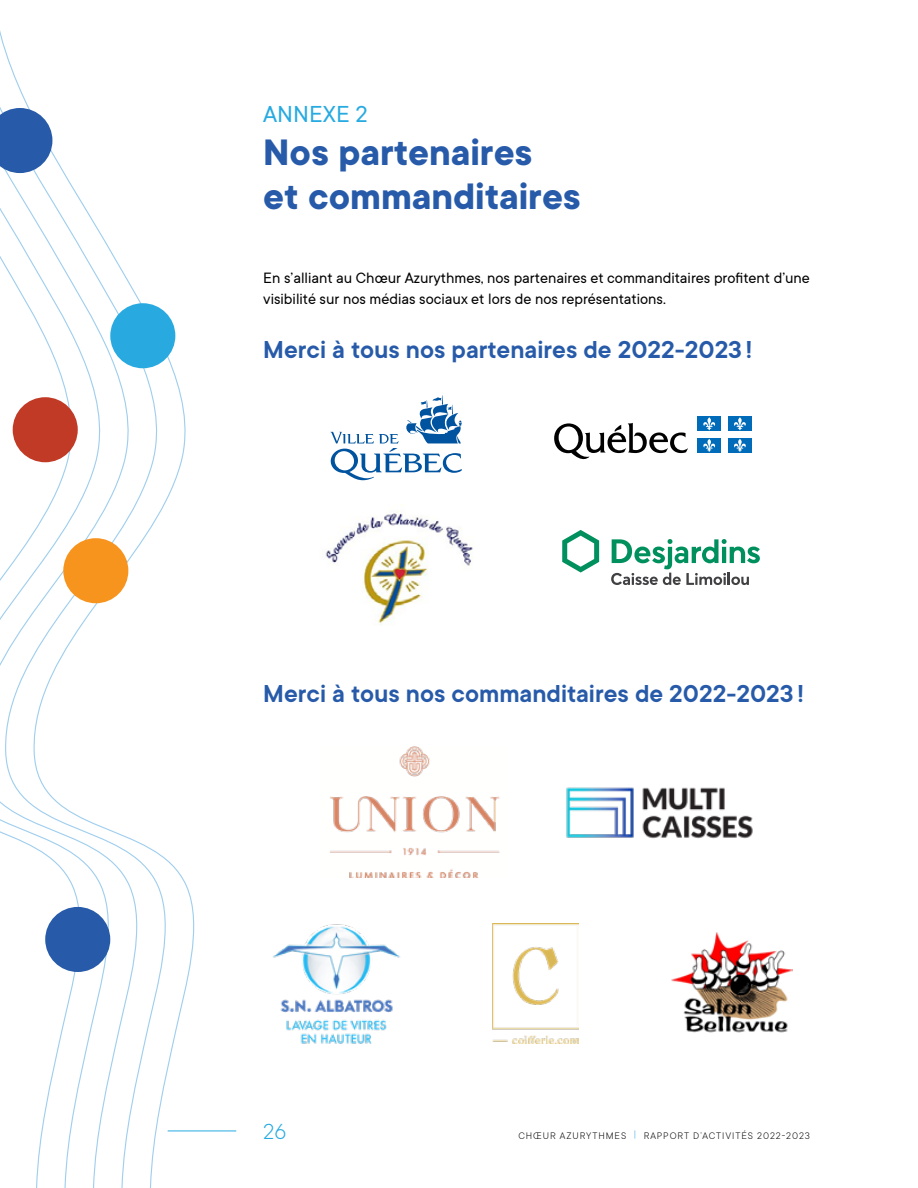
<style>
.page{position:relative;width:918px;height:1188px;background:#fff}
.page>*{position:absolute;margin:0;border:0;box-sizing:border-box;transform-origin:0 0}
.PETIT_TITRE{font:700 40.5px/43.5px "TT Commons";color:#275ba9}
.TITRE_N2_sans_TOC{font:600 27px "TT Commons";color:#275ba9}
.PETIT_TITRE-2{font:25.5px "TT Commons";color:#28aae1}
.t1{font:300 24px "TT Commons";color:#28aae1}
.TEXTE-courant{font:16.5px/21px "TT Commons";color:#000}
.t2{font:300 10.5px "TT Commons";letter-spacing:.09em;color:#000}
.s1{color:#28aae1}
</style>
<div class="page">
<svg style="left:0;top:31px;width:204px;height:1157px"></svg>
<div style="left:110px;top:303px;width:65px;height:65px;background:#28aae1;border-radius:50%"></div>
<div style="left:45px;top:907px;width:65px;height:65px;background:#275ba9;border-radius:50%"></div>
<div style="left:63px;top:538px;width:65px;height:65px;background:#f7941e;border-radius:50%"></div>
<div style="left:13px;top:397px;width:65px;height:65px;background:#c03a26;border-radius:50%"></div>
<svg style="left:0;top:108px;width:52px;height:65px"></svg>
<img style="left:493px;top:923px;width:86px;height:121px">
<img style="left:272px;top:924px;width:129px;height:120px">
<img style="left:329px;top:747px;width:171px;height:130px">
<img style="left:566px;top:787px;width:187px;height:52px">
<img style="left:672px;top:932px;width:120px;height:101px">
<img style="left:325px;top:511px;width:148px;height:113px">
<svg style="left:330px;top:395px;width:132px;height:85px"></svg>
<svg style="left:562px;top:530px;width:37px;height:43px"></svg>
<svg style="left:611px;top:539px;width:149px;height:46px"></svg>
<svg style="left:554px;top:423px;width:134px;height:36px"></svg>
<div style="left:697px;top:416px;width:24px;height:15px;background:#006bb8"></div>
<svg style="left:703px;top:417px;width:13px;height:13px"></svg>
<div style="left:728px;top:416px;width:24px;height:15px;background:#006bb8"></div>
<svg style="left:734px;top:417px;width:12px;height:13px"></svg>
<div style="left:697px;top:438px;width:24px;height:15px;background:#006bb8"></div>
<svg style="left:703px;top:439px;width:13px;height:13px"></svg>
<div style="left:728px;top:438px;width:24px;height:15px;background:#006bb8"></div>
<svg style="left:734px;top:439px;width:12px;height:13px"></svg>
<hr style="left:168px;top:1130px;width:68px;height:1px;background:#28aae1">
<p class="PETIT_TITRE-2" style="left:263px;top:98px;width:106px">ANNEXE 2</p>
<p class="PETIT_TITRE" style="left:263px;top:130px;width:319px">Nos partenaires<br>et commanditaires</p>
<p class="TEXTE-courant" style="left:263px;top:267px;width:548px">En s’alliant au Chœur Azurythmes, nos partenaires et commanditaires profitent d’une visibilité sur nos médias sociaux et lors de nos représentations.</p>
<p class="TITRE_N2_sans_TOC" style="left:263px;top:332px;width:491px">Merci à tous nos partenaires de 2022-2023!</p>
<p class="TITRE_N2_sans_TOC" style="left:263px;top:676px;width:542px">Merci à tous nos commanditaires de 2022-2023!</p>
<h3 class="t1" style="left:263px;top:1116px;width:25px">26</h3>
<p class="t2" style="left:644px;top:1129px;width:168px">RAPPORT D’ACTIVITÉS 2022-2023</p>
<p class="t2" style="left:518px;top:1129px;width:120px">CHŒUR AZURYTHMES <span class="s1">|</span></p>
</div>
